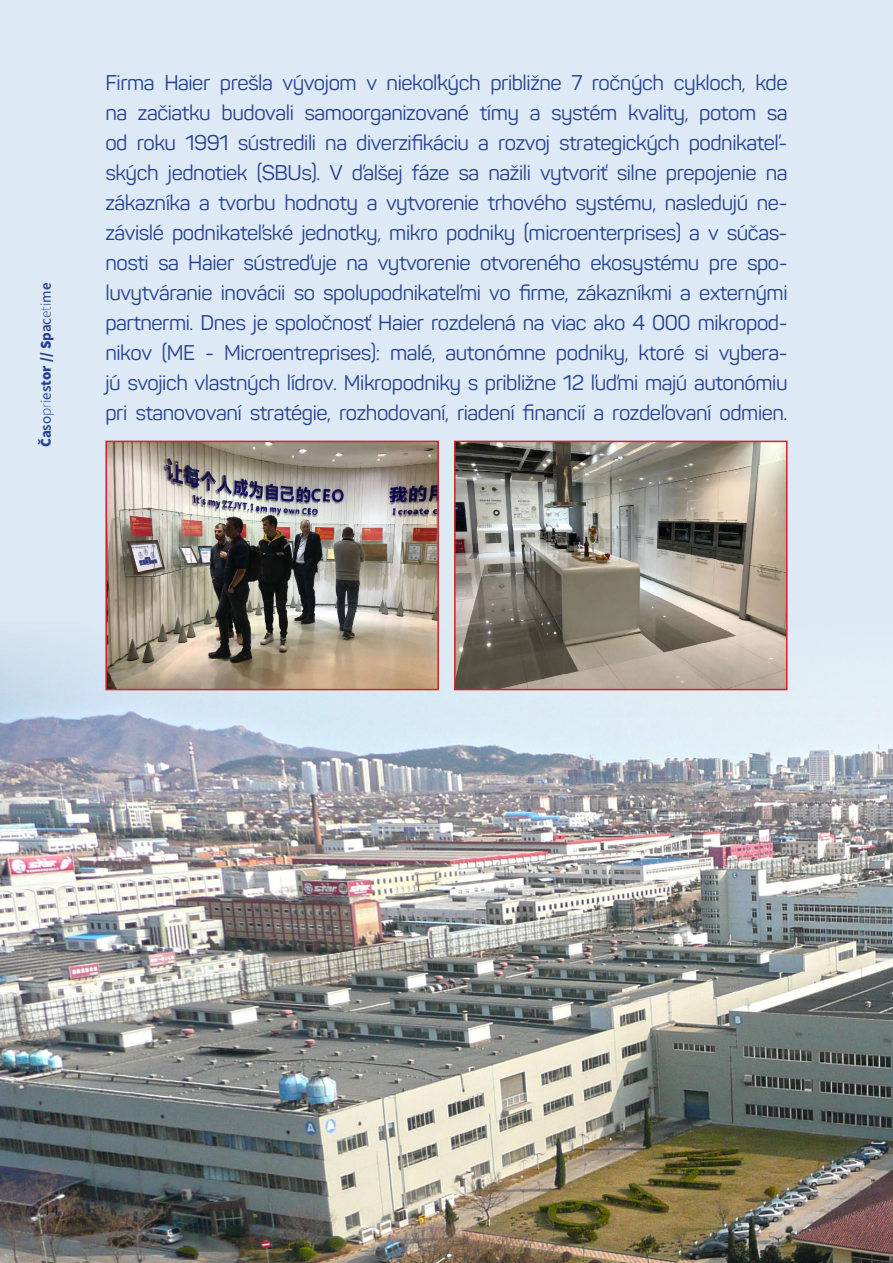
<style>
.page{position:relative;width:893px;height:1263px;background:#fff}
.page>*{position:absolute;margin:0;border:0;box-sizing:border-box;transform-origin:0 0}
.t1{font:21px/30px "Panton";letter-spacing:-.02em;color:#25408f;text-align:justify}
.t2{font:900 15px "Source Sans Pro";color:#25408f}
.t3{font:14.25px "Myriad Pro";color:#1b1b1b;scale:1.05 1}
.s1{font-weight:700}
.s2{font-weight:600}
.s3{font-weight:400}
.s4{font-weight:300}
.s5{font-weight:200}
</style>
<div class="page">
<div style="left:0;top:0;width:893px;height:773px;background:#dde9f5"></div>
<img style="left:0;top:642px;width:893px;height:621px">
<img style="left:108px;top:444px;width:328px;height:243px">
<div style="left:105px;top:441px;width:334px;height:249px;border:2px solid #d2232a"></div>
<img style="left:457px;top:444px;width:328px;height:243px">
<div style="left:454px;top:441px;width:334px;height:249px;border:2px solid #d2232a"></div>
<p class="t2" style="left:36px;top:447px;width:166px;rotate:-90deg">Č<span class="s1">a</span><span class="s2">s</span><span class="s3">o</span><span class="s4">p</span><span class="s5">r</span><span class="s4">i</span><span class="s3">e</span><span class="s2">s</span><span class="s1">t</span>or // S<span class="s1">p</span><span class="s2">a</span><span class="s3">c</span><span class="s4">e</span><span class="s5">t</span><span class="s4">i</span><span class="s3">m</span><span class="s2">e</span></p>
<p class="t1" style="left:105px;top:68px;width:684px">Firma Haier prešla vývojom v niekoľkých približne 7 ročných cykloch, kde na začiatku budovali samoorganizované tímy a systém kvality, potom sa od roku 1991 sústredili na diverzifikáciu a rozvoj strategických podnikateľ&shy;ských jednotiek (SBUs). V ďalšej fáze sa nažili vytvoriť silne prepojenie na zákazníka a tvorbu hodnoty a vytvorenie trhového systému, nasledujú ne&shy;závislé podnikateľské jednotky, mikro podniky (microenterprises) a v súčas&shy;nosti sa Haier sústreďuje na vytvorenie otvoreného ekosystému pre spo&shy;luvytváranie inovácii so spolupodnikateľmi vo firme, zákazníkmi a externými partnermi. Dnes je spoločnosť Haier rozdelená na viac ako 4 000 mikropod&shy;nikov (ME - Microentreprises): malé, autonómne podniky, ktoré si vybera&shy;jú svojich vlastných lídrov. Mikropodniky s približne 12 ľuďmi majú autonómiu pri stanovovaní stratégie, rozhodovaní, riadení financií a rozdeľovaní odmien.</p>
<p class="t3" style="left:43px;top:1201px;width:16px">14</p>
</div>
